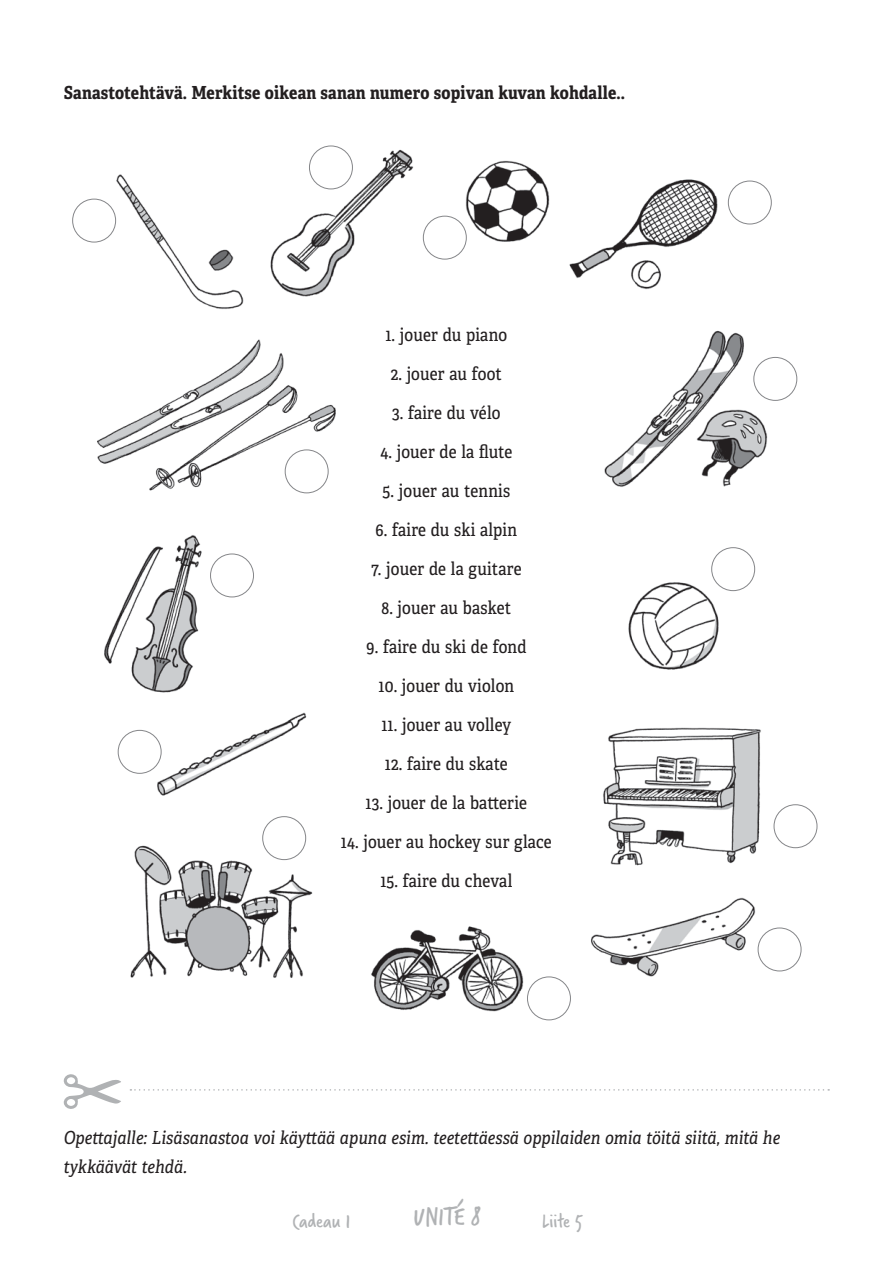
<style>
.page{position:relative;width:893px;height:1263px;background:#fff}
.page>*{position:absolute;margin:0;border:0;box-sizing:border-box;transform-origin:0 0}
.t1{font:27px "Verveine";color:#b0b2b4}
.t2{font:21px "Verveine";color:#b0b2b4}
.t3{font:18px "Adelle Condensed";letter-spacing:.01em;color:#231f20}
.t4{font:italic 18px/29px "Adelle Condensed";letter-spacing:.01em;color:#231f20}
.t5{font:700 18px "Adelle Condensed";letter-spacing:.01em;color:#231f20}
</style>
<div class="page">
<img style="left:152px;top:712px;width:155px;height:84px">
<img style="left:114px;top:174px;width:130px;height:135px">
<img style="left:463px;top:160px;width:87px;height:82px">
<img style="left:270px;top:146px;width:144px;height:151px">
<img style="left:604px;top:330px;width:165px;height:157px">
<img style="left:628px;top:578px;width:94px;height:92px">
<img style="left:97px;top:339px;width:239px;height:154px">
<img style="left:603px;top:727px;width:158px;height:139px">
<img style="left:371px;top:926px;width:153px;height:86px">
<img style="left:591px;top:897px;width:165px;height:80px">
<img style="left:130px;top:843px;width:183px;height:135px">
<img style="left:569px;top:179px;width:149px;height:110px">
<img style="left:104px;top:535px;width:98px;height:158px">
<div style="left:72px;top:199px;width:44px;height:43px;border:1px solid #858689;border-radius:50%"></div>
<div style="left:285px;top:450px;width:43px;height:43px;border:1px solid #858689;border-radius:50%"></div>
<div style="left:309px;top:146px;width:44px;height:43px;border:1px solid #858689;border-radius:50%"></div>
<div style="left:423px;top:216px;width:44px;height:44px;border:1px solid #858689;border-radius:50%"></div>
<div style="left:728px;top:181px;width:44px;height:43px;border:1px solid #858689;border-radius:50%"></div>
<div style="left:753px;top:357px;width:44px;height:44px;border:1px solid #858689;border-radius:50%"></div>
<div style="left:210px;top:554px;width:44px;height:43px;border:1px solid #858689;border-radius:50%"></div>
<div style="left:711px;top:547px;width:44px;height:44px;border:1px solid #858689;border-radius:50%"></div>
<div style="left:774px;top:804px;width:43px;height:44px;border:1px solid #858689;border-radius:50%"></div>
<div style="left:758px;top:928px;width:43px;height:43px;border:1px solid #858689;border-radius:50%"></div>
<div style="left:527px;top:977px;width:44px;height:43px;border:1px solid #858689;border-radius:50%"></div>
<div style="left:262px;top:816px;width:44px;height:44px;border:1px solid #858689;border-radius:50%"></div>
<div style="left:118px;top:730px;width:44px;height:44px;border:1px solid #858689;border-radius:50%"></div>
<svg style="left:130px;top:1089px;width:699px;height:2px"></svg>
<svg style="left:63px;top:1074px;width:58px;height:35px"></svg>
<p class="t5" style="left:64px;top:82px;width:563px">Sanastotehtävä. Merkitse oikean sanan numero sopivan kuvan kohdalle..</p>
<p class="t3" style="left:385px;top:327px;width:123px">1. jouer du piano</p>
<p class="t3" style="left:391px;top:366px;width:113px">2. jouer au foot</p>
<p class="t3" style="left:392px;top:405px;width:110px">3. faire du vélo</p>
<p class="t3" style="left:380px;top:444px;width:133px">4. jouer de la flute</p>
<p class="t3" style="left:383px;top:483px;width:129px">5. jouer au tennis</p>
<p class="t3" style="left:375px;top:522px;width:143px">6. faire du ski alpin</p>
<p class="t3" style="left:371px;top:561px;width:152px">7. jouer de la guitare</p>
<p class="t3" style="left:381px;top:600px;width:131px">8. jouer au basket</p>
<p class="t3" style="left:366px;top:639px;width:162px">9. faire du ski de fond</p>
<p class="t3" style="left:378px;top:678px;width:137px">10. jouer du violon</p>
<p class="t3" style="left:381px;top:717px;width:131px">11. jouer au volley</p>
<p class="t3" style="left:385px;top:756px;width:124px">12. faire du skate</p>
<p class="t3" style="left:365px;top:795px;width:163px">13. jouer de la batterie</p>
<p class="t3" style="left:341px;top:834px;width:212px">14. jouer au hockey sur glace</p>
<p class="t3" style="left:380px;top:873px;width:133px">15. faire du cheval</p>
<p class="t4" style="left:64px;top:1123px;width:718px">Opettajalle: Lisäsanastoa voi käyttää apuna esim. teetettäessä oppilaiden omia töitä siitä, mitä he tykkäävät tehdä.</p>
<p class="t2" style="left:292px;top:1206px;width:60px">Cadeau 1</p>
<h1 class="t1" style="left:413px;top:1198px;width:70px">UNITÉ 8</h1>
<p class="t2" style="left:542px;top:1206px;width:42px">Liite 5</p>
</div>
